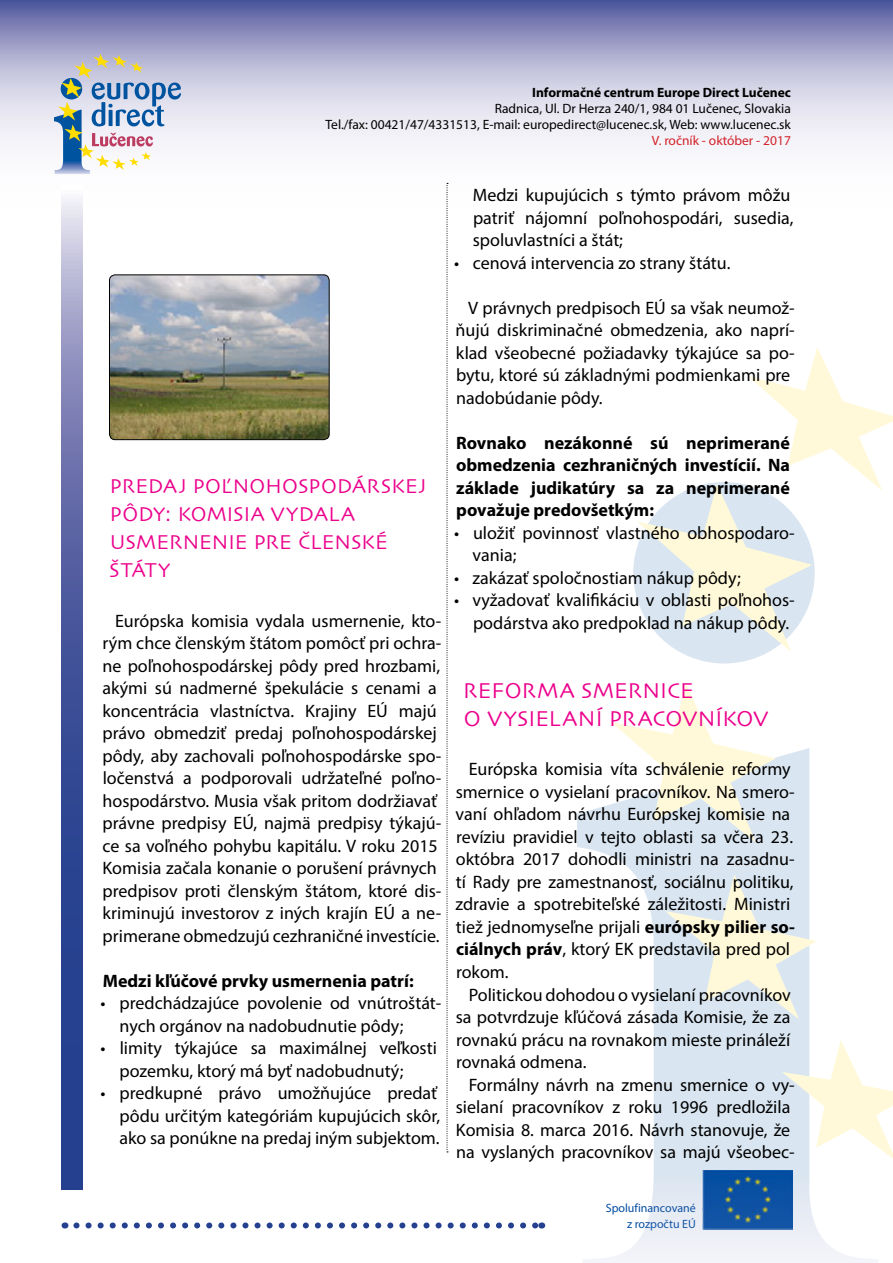
<style>
.page{position:relative;width:893px;height:1263px;background:#fff}
.page>*{position:absolute;margin:0;border:0;box-sizing:border-box;transform-origin:0 0}
.t1{font:22.5px/28.2px "Skia";letter-spacing:.005em;color:#ec008c}
.t2{font:21px/28.2px "Skia";letter-spacing:.005em;color:#ec008c}
.t3{font:18px/22.5px "Myriad Pro";color:#000}
.t4{font:700 18px/22.5px "Myriad Pro";color:#000;text-align:justify}
.t5{font:13.5px/15.8px "Myriad Pro";color:#000;text-align:right}
.t6{font:700 13.5px "Myriad Pro";color:#000}
.t7{font:13.5px "Myriad Pro";color:#d2232a}
.t8{font:12px/15.8px "Myriad Pro";color:#034da2;text-align:right}
.s1{font-weight:700}
</style>
<div class="page">
<svg style="left:0;top:0;width:893px;height:261px"></svg>
<img style="left:54px;top:78px;width:36px;height:96px">
<svg style="left:58px;top:54px;width:123px;height:116px"></svg>
<svg style="left:76px;top:1222px;width:459px;height:6px"></svg>
<svg style="left:62px;top:186px;width:21px;height:1003px"></svg>
<img style="left:577px;top:548px;width:301px;height:715px">
<svg style="left:782px;top:1040px;width:111px;height:121px"></svg>
<svg style="left:637px;top:347px;width:256px;height:305px"></svg>
<svg style="left:665px;top:874px;width:152px;height:145px"></svg>
<svg style="left:611px;top:684px;width:165px;height:158px"></svg>
<svg style="left:446px;top:183px;width:2px;height:969px"></svg>
<img style="left:110px;top:276px;width:219px;height:164px">
<div style="left:109px;top:274px;width:221px;height:166px;border:1px solid #000;border-radius:6px"></div>
<p class="t6" style="left:532px;top:84px;width:260px">Informačné centrum Europe Direct Lučenec</p>
<p class="t5" style="left:325px;top:100px;width:467px">Radnica, Ul. Dr Herza 240/1, 984 01 Lučenec, Slovakia<br>Tel./fax: 00421/47/4331513, E-mail: europedirect@lucenec.sk, Web: www.lucenec.sk</p>
<p class="t7" style="left:652px;top:132px;width:141px">V. ročník - október - 2017</p>
<p class="t2" style="left:109px;top:473px;width:319px">PREDAJ POĽNOHOSPODÁRSKEJ<br>PÔDY: KOMISIA VYDALA<br>USMERNENIE PRE ČLENSKÉ<br>ŠTÁTY</p>
<p class="t3" style="left:102px;top:609px;width:340px;text-indent:13px">Európska komisia vydala usmernenie, kto&shy;rým chce členským štátom pomôcť pri ochra&shy;ne poľnohospodárskej pôdy pred hrozbami, akými sú nadmerné špekulácie s cenami a koncentrácia vlastníctva. Krajiny EÚ majú právo obmedziť predaj poľnohospodárskej pôdy, aby zachovali poľnohospodárske spo&shy;ločenstvá a podporovali udržateľné poľno&shy;hospodárstvo. Musia však pritom dodržiavať právne predpisy EÚ, najmä predpisy týkajú&shy;ce sa voľného pohybu kapitálu. V roku 2015<br>Komisia začala konanie o porušení právnych predpisov proti členským štátom, ktoré dis&shy;kriminujú investorov z iných krajín EÚ a ne&shy;primerane obmedzujú cezhraničné investície.</p>
<p class="t4" style="left:103px;top:969px;width:312px">Medzi kľúčové prvky usmernenia patrí:</p>
<p class="t3" style="left:120px;top:991px;width:323px;text-indent:-19px">• predchádzajúce povolenie od vnútroštát&shy;nych orgánov na nadobudnutie pôdy;</p>
<p class="t3" style="left:120px;top:1036px;width:319px;text-indent:-19px">• limity týkajúce sa maximálnej veľkosti pozemku, ktorý má byť nadobudnutý;</p>
<p class="t3" style="left:119px;top:1081px;width:322px;text-indent:-19px">• predkupné právo umožňujúce predať pôdu určitým kategóriám kupujúcich skôr, ako sa ponúkne na predaj iným subjektom.</p>
<p class="t3" style="left:473px;top:184px;width:322px">Medzi kupujúcich s týmto právom môžu patriť nájomní poľnohospodári, susedia, spoluvlastníci a štát;</p>
<p class="t3" style="left:454px;top:251px;width:278px">• cenová intervencia zo strany štátu.</p>
<p class="t3" style="left:455px;top:296px;width:341px;text-indent:13px">V právnych predpisoch EÚ sa však neumož&shy;ňujú diskriminačné obmedzenia, ako naprí&shy;klad všeobecné požiadavky týkajúce sa po&shy;bytu, ktoré sú základnými podmienkami pre nadobúdanie pôdy.</p>
<p class="t4" style="left:456px;top:431px;width:336px">Rovnako nezákonné sú neprimerané obmedzenia cezhraničných investícií. Na základe judikatúry sa za neprimerané považuje predovšetkým:</p>
<p class="t3" style="left:473px;top:521px;width:324px;text-indent:-19px">• uložiť povinnosť vlastného obhospodaro&shy;vania;</p>
<p class="t3" style="left:454px;top:566px;width:288px">• zakázať spoločnostiam nákup pôdy;</p>
<p class="t3" style="left:473px;top:589px;width:323px;text-indent:-19px">• vyžadovať kvalifikáciu v oblasti poľnohos&shy;podárstva ako predpoklad na nákup pôdy.</p>
<p class="t1" style="left:463px;top:678px;width:307px">REFORMA SMERNICE<br>O VYSIELANÍ PRACOVNÍKOV</p>
<p class="t3" style="left:455px;top:758px;width:341px;text-indent:13px">Európska komisia víta schválenie reformy smernice o vysielaní pracovníkov. Na smero&shy;vaní ohľadom návrhu Európskej komisie na revíziu pravidiel v tejto oblasti sa včera 23. októbra 2017 dohodli ministri na zasadnu&shy;tí Rady pre zamestnanosť, sociálnu politiku, zdravie a spotrebiteľské záležitosti. Ministri tiež jednomyseľne prijali <span class="s1">európsky pilier so&shy;ciálnych práv</span>, ktorý EK predstavila pred pol rokom.</p>
<p class="t3" style="left:456px;top:983px;width:337px;text-align:justify;text-indent:13px">Politickou dohodou o vysielaní pracovníkov sa potvrdzuje kľúčová zásada Komisie, že za rovnakú prácu na rovnakom mieste prináleží rovnaká odmena.</p>
<p class="t3" style="left:456px;top:1073px;width:341px;text-indent:13px">Formálny návrh na zmenu smernice o vy&shy;sielaní pracovníkov z roku 1996 predložila Komisia 8. marca 2016. Návrh stanovuje, že na vyslaných pracovníkov sa majú všeobec-</p>
<p class="t8" style="left:606px;top:1200px;width:92px">Spolufinancované z rozpočtu EÚ</p>
</div>
